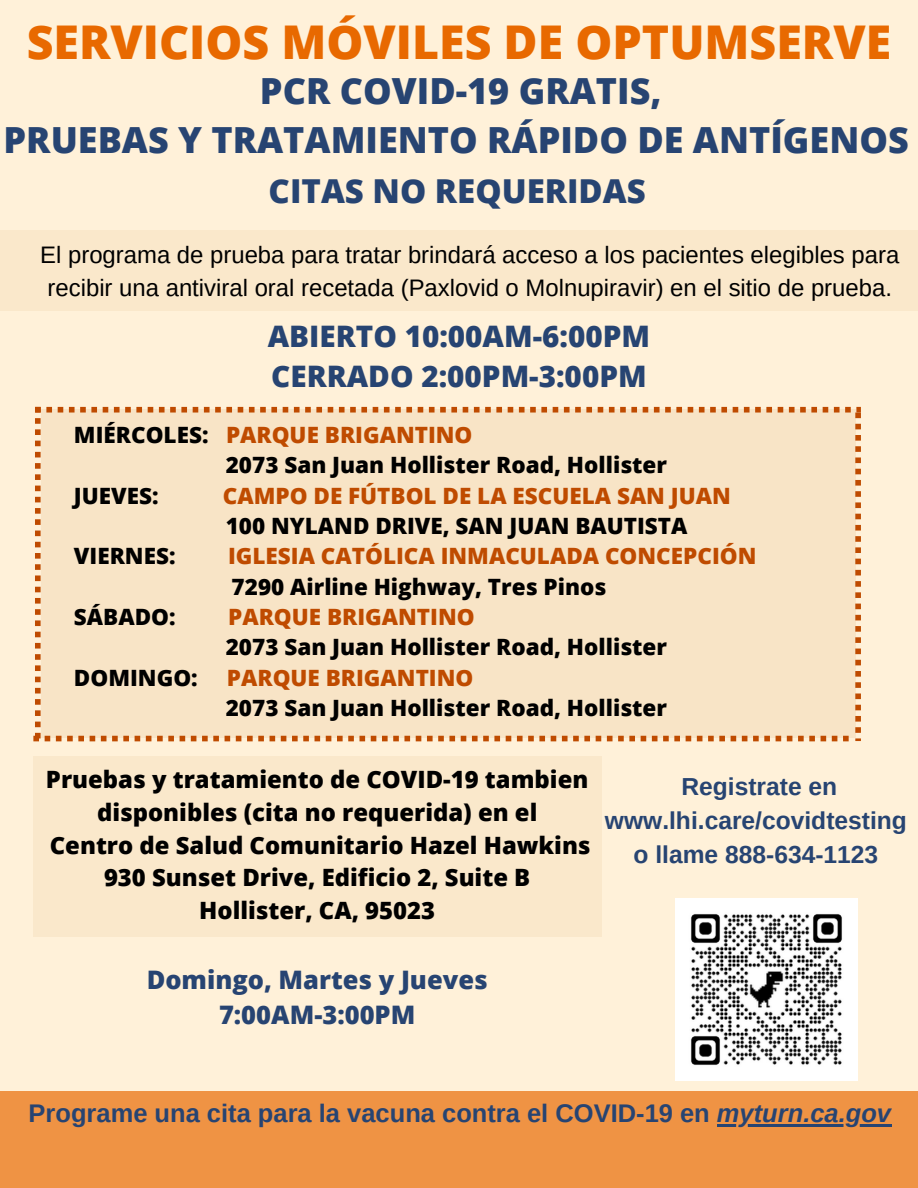
<style>
.page{position:relative;width:918px;height:1188px;background:#fff1d9}
.page>*{position:absolute;margin:0;border:0;box-sizing:border-box;transform-origin:0 0}
.t1{font:800 46.5px "Open Sans";color:#e86900}
.t2{font:800 36px/49.5px "Open Sans";color:#274472;text-align:center}
.t3{font:800 33px "Open Sans";color:#274472}
.t4{font:800 29.55px/40.5px "Open Sans";color:#274472}
.t5{font:700 25.5px "Arimo";color:#274472}
.t6{font:800 25.5px/34.8px "Open Sans";color:#274472;text-align:center}
.t7{font:700 24.6px/33.8px "Arimo";color:#274472;text-align:center}
.t8{font:800 23.85px/32.7px "Open Sans";color:#000;text-align:center}
.t9{font:23.85px/32.7px "Arimo";color:#000;text-align:center}
.t10{font:800 22.5px "Open Sans";color:#000}
.t11{font:800 22.5px "Open Sans";color:#bf4b00}
.s1{color:#000}
.s2{font-style:italic}
</style>
<div class="page">
<div style="left:0;top:230px;width:918px;height:81px;background:#f8e4c6"></div>
<div style="left:0;top:1092px;width:918px;height:96px;background:#ef9344"></div>
<img style="left:676px;top:898px;width:182px;height:183px">
<hr style="left:717px;top:1124px;width:174px;height:2px;background:#274472">
<div style="left:33px;top:757px;width:569px;height:180px;background:#f8e4c6"></div>
<svg style="left:33px;top:407px;width:828px;height:334px;background:#f7e2c4"></svg>
<h1 class="t1" style="left:27px;top:7px;width:866px">SERVICIOS MÓVILES DE OPTUMSERVE</h1>
<h2 class="t2" style="left:4px;top:64px;width:907px">PCR COVID-19 GRATIS,<br>PRUEBAS Y TRATAMIENTO RÁPIDO DE ANTÍGENOS</h2>
<h3 class="t3" style="left:269px;top:166px;width:379px">CITAS NO REQUERIDAS</h3>
<p class="t9" style="left:40px;top:239px;width:861px">El programa de prueba para tratar brindará acceso a los pacientes elegibles para recibir una antiviral oral recetada (Paxlovid o Molnupiravir) en el sitio de prueba.</p>
<h3 class="t4" style="left:268px;top:314px;width:384px">ABIERTO 10:00AM-6:00PM<br>CERRADO 2:00PM-3:00PM</h3>
<p class="t11" style="left:74px;top:418px;width:400px"><span class="s1">MIÉRCOLES:</span> PARQUE BRIGANTINO</p>
<p class="t10" style="left:226px;top:448px;width:443px">2073 San Juan Hollister Road, Hollister</p>
<p class="t10" style="left:74px;top:478px;width:86px">JUEVES:</p>
<p class="t11" style="left:223px;top:478px;width:510px">CAMPO DE FÚTBOL DE LA ESCUELA SAN JUAN</p>
<p class="t10" style="left:226px;top:509px;width:463px">100 NYLAND DRIVE, SAN JUAN BAUTISTA</p>
<p class="t10" style="left:74px;top:539px;width:103px">VIERNES:</p>
<p class="t11" style="left:228px;top:539px;width:530px">IGLESIA CATÓLICA INMACULADA CONCEPCIÓN</p>
<p class="t10" style="left:232px;top:569px;width:376px">7290 Airline Highway, Tres Pinos</p>
<p class="t10" style="left:74px;top:600px;width:103px">SÁBADO:</p>
<p class="t11" style="left:228px;top:600px;width:248px">PARQUE BRIGANTINO</p>
<p class="t10" style="left:226px;top:630px;width:443px">2073 San Juan Hollister Road, Hollister</p>
<p class="t10" style="left:74px;top:661px;width:125px">DOMINGO:</p>
<p class="t11" style="left:227px;top:661px;width:248px">PARQUE BRIGANTINO</p>
<p class="t10" style="left:226px;top:691px;width:443px">2073 San Juan Hollister Road, Hollister</p>
<p class="t8" style="left:46px;top:762px;width:546px">Pruebas y tratamiento de COVID-19 tambien disponibles (cita no requerida) en el<br>Centro de Salud Comunitario Hazel Hawkins 930 Sunset Drive, Edificio 2, Suite B Hollister, CA, 95023</p>
<p class="t7" style="left:605px;top:770px;width:304px">Registrate en www.lhi.care/covidtesting o llame 888-634-1123</p>
<p class="t6" style="left:147px;top:961px;width:343px">Domingo, Martes y Jueves<br>7:00AM-3:00PM</p>
<p class="t5" style="left:29px;top:1095px;width:864px">Programe una cita para la vacuna contra el COVID-19 en <span class="s2">myturn.ca.gov</span></p>
</div>
